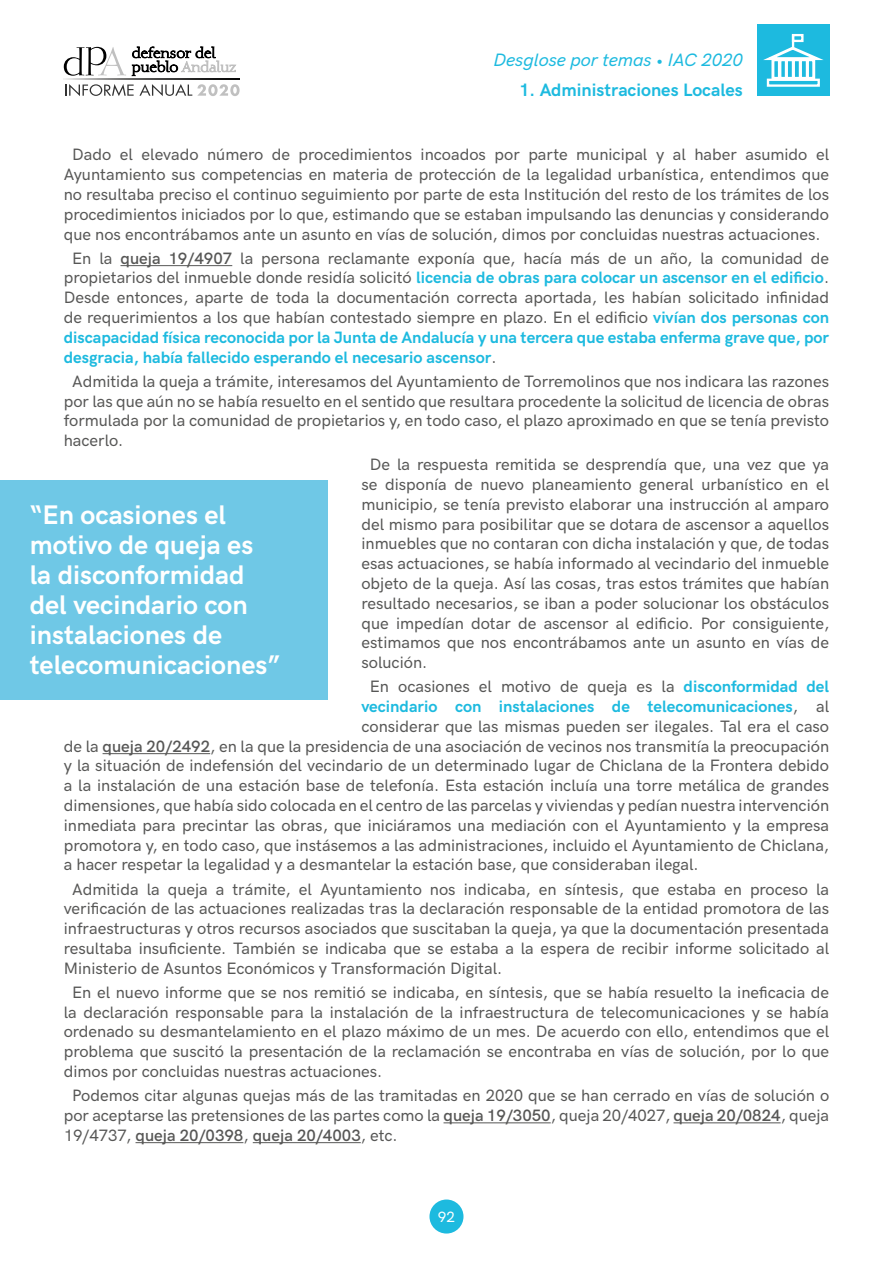
<style>
.page{position:relative;width:893px;height:1263px;background:#fff}
.page>*{position:absolute;margin:0;border:0;box-sizing:border-box;transform-origin:0 0}
.Destacado{font:700 27px/30px "HK Grotesk";color:#fff}
.t1{font:700 18px "HK Grotesk";color:#1dbadf}
.t2{font:italic 500 18px "HK Grotesk";color:#1dbadf}
.Cuerpo_de_texto{font:500 16.5px/19.8px "HK Grotesk";color:#575756;text-align:justify}
.Cuerpo_de_texto-2{font:700 16.5px "HK Grotesk";color:#1dbadf}
.t3{font:500 15px "HK Grotesk";color:#fff}
.s1{font-weight:600}
.s2{font-weight:700;color:#1dbadf}
.s3{font-weight:500;color:#575756}
</style>
<div class="page">
<div style="left:757px;top:24px;width:72px;height:72px;background:#1dbadf"></div>
<div style="left:767px;top:79px;width:53px;height:8px;border:2px solid #fff"></div>
<div style="left:771px;top:58px;width:10px;height:22px;border:3px solid #fff"></div>
<div style="left:778px;top:58px;width:10px;height:22px;border:3px solid #fff"></div>
<div style="left:785px;top:58px;width:10px;height:22px;border:3px solid #fff"></div>
<div style="left:792px;top:58px;width:10px;height:22px;border:3px solid #fff"></div>
<div style="left:799px;top:58px;width:10px;height:22px;border:3px solid #fff"></div>
<div style="left:806px;top:58px;width:9px;height:22px;border:3px solid #fff"></div>
<div style="left:792px;top:34px;width:11px;height:8px;border:2px solid #fff"></div>
<svg style="left:763px;top:35px;width:57px;height:27px"></svg>
<div style="left:429px;top:1199px;width:34px;height:34px;background:#1dbadf;border-radius:50%"></div>
<svg style="left:132px;top:47px;width:104px;height:29px"></svg>
<svg style="left:64px;top:47px;width:62px;height:29px"></svg>
<svg style="left:64px;top:78px;width:176px;height:1px"></svg>
<svg style="left:65px;top:84px;width:175px;height:12px"></svg>
<hr style="left:120px;top:265px;width:112px;height:1px;background:#575756">
<hr style="left:103px;top:753px;width:107px;height:1px;background:#575756">
<hr style="left:443px;top:1122px;width:108px;height:1px;background:#575756">
<hr style="left:673px;top:1122px;width:108px;height:1px;background:#575756">
<hr style="left:136px;top:1142px;width:107px;height:1px;background:#575756">
<hr style="left:253px;top:1142px;width:108px;height:1px;background:#575756">
<div style="left:0;top:480px;width:327px;height:220px;background:#6fc8e6"></div>
<p class="t2" style="left:494px;top:47px;width:251px">Desglose por temas • IAC 2020</p>
<p class="t1" style="left:519px;top:77px;width:225px">1. Administraciones Locales</p>
<p class="Cuerpo_de_texto" style="left:64px;top:144px;width:767px;text-align:center">Dado el elevado número de procedimientos incoados por parte municipal y al haber asumido el Ayuntamiento sus competencias en materia de protección de la legalidad urbanística, entendimos que no resultaba preciso el continuo seguimiento por parte de esta Institución del resto de los trámites de los procedimientos iniciados por lo que, estimando que se estaban impulsando las denuncias y considerando que nos encontrábamos ante un asunto en vías de solución, dimos por concluidas nuestras actuaciones.</p>
<p class="Cuerpo_de_texto" style="left:64px;top:247px;width:767px;text-indent:9px">En la <span class="s1">queja 19/4907</span> la persona reclamante exponía que, hacía más de un año, la comunidad de propietarios del inmueble donde residía solicitó <span class="s2">licencia de obras para colocar un ascensor en el edificio</span>.<br>Desde entonces, aparte de toda la documentación correcta aportada, les habían solicitado infinidad de requerimientos a los que habían contestado siempre en plazo. En el edificio <span class="s2">vivían dos personas con discapacidad física reconocida por la Junta de Andalucía y una tercera que estaba enferma grave que, por desgracia, había fallecido esperando el necesario ascensor</span>.</p>
<p class="Cuerpo_de_texto" style="left:64px;top:370px;width:767px;text-indent:9px">Admitida la queja a trámite, interesamos del Ayuntamiento de Torremolinos que nos indicara las razones por las que aún no se había resuelto en el sentido que resultara procedente la solicitud de licencia de obras formulada por la comunidad de propietarios y, en todo caso, el plazo aproximado en que se tenía previsto hacerlo.</p>
<p class="Cuerpo_de_texto" style="left:361px;top:453px;width:469px;text-indent:9px">De la respuesta remitida se desprendía que, una vez que ya se disponía de nuevo planeamiento general urbanístico en el municipio, se tenía previsto elaborar una instrucción al amparo del mismo para posibilitar que se dotara de ascensor a aquellos inmuebles que no contaran con dicha instalación y que, de todas esas actuaciones, se había informado al vecindario del inmueble objeto de la queja. Así las cosas, tras estos trámites que habían resultado necesarios, se iban a poder solucionar los obstáculos que impedían dotar de ascensor al edificio. Por consiguiente, estimamos que nos encontrábamos ante un asunto en vías de solución.</p>
<p class="Cuerpo_de_texto" style="left:370px;top:675px;width:461px">En ocasiones el motivo de queja es la <span class="s2">disconformidad del</span></p>
<p class="Cuerpo_de_texto-2" style="left:361px;top:694px;width:469px">vecindario con instalaciones de telecomunicaciones<span class="s3">, al</span></p>
<p class="Cuerpo_de_texto" style="left:361px;top:715px;width:469px">considerar que las mismas pueden ser ilegales. Tal era el caso</p>
<p class="Cuerpo_de_texto" style="left:64px;top:735px;width:767px">de la <span class="s1">queja 20/2492</span>, en la que la presidencia de una asociación de vecinos nos transmitía la preocupación</p>
<p class="Cuerpo_de_texto" style="left:64px;top:755px;width:767px">y la situación de indefensión del vecindario de un determinado lugar de Chiclana de la Frontera debido</p>
<p class="Cuerpo_de_texto" style="left:64px;top:774px;width:767px">a la instalación de una estación base de telefonía. Esta estación incluía una torre metálica de grandes</p>
<p class="Cuerpo_de_texto" style="left:64px;top:794px;width:767px">dimensiones, que había sido colocada en el centro de las parcelas y viviendas y pedían nuestra intervención</p>
<p class="Cuerpo_de_texto" style="left:64px;top:814px;width:767px">inmediata para precintar las obras, que iniciáramos una mediación con el Ayuntamiento y la empresa</p>
<p class="Cuerpo_de_texto" style="left:64px;top:834px;width:767px">promotora y, en todo caso, que instásemos a las administraciones, incluido el Ayuntamiento de Chiclana,</p>
<p class="Cuerpo_de_texto" style="left:64px;top:854px;width:636px">a hacer respetar la legalidad y a desmantelar la estación base, que consideraban ilegal.</p>
<p class="Cuerpo_de_texto" style="left:64px;top:878px;width:767px;text-indent:9px">Admitida la queja a trámite, el Ayuntamiento nos indicaba, en síntesis, que estaba en proceso la verificación de las actuaciones realizadas tras la declaración responsable de la entidad promotora de las infraestructuras y otros recursos asociados que suscitaban la queja, ya que la documentación presentada resultaba insuficiente. También se indicaba que se estaba a la espera de recibir informe solicitado al Ministerio de Asuntos Económicos y Transformación Digital.</p>
<p class="Cuerpo_de_texto" style="left:64px;top:981px;width:767px;text-indent:9px">En el nuevo informe que se nos remitió se indicaba, en síntesis, que se había resuelto la ineficacia de la declaración responsable para la instalación de la infraestructura de telecomunicaciones y se había ordenado su desmantelamiento en el plazo máximo de un mes. De acuerdo con ello, entendimos que el problema que suscitó la presentación de la reclamación se encontraba en vías de solución, por lo que dimos por concluidas nuestras actuaciones.</p>
<p class="Cuerpo_de_texto" style="left:64px;top:1084px;width:767px;text-indent:9px">Podemos citar algunas quejas más de las tramitadas en 2020 que se han cerrado en vías de solución o por aceptarse las pretensiones de las partes como la <span class="s1">queja 19/3050</span>, queja 20/4027, <span class="s1">queja 20/0824</span>, queja 19/4737, <span class="s1">queja 20/0398</span>, <span class="s1">queja 20/4003</span>, etc.</p>
<p class="Destacado" style="left:30px;top:498px;width:252px">“En ocasiones el motivo de queja es la disconformidad del vecindario con instalaciones de telecomunicaciones”</p>
<p class="t3" style="left:438px;top:1205px;width:19px">92</p>
</div>
